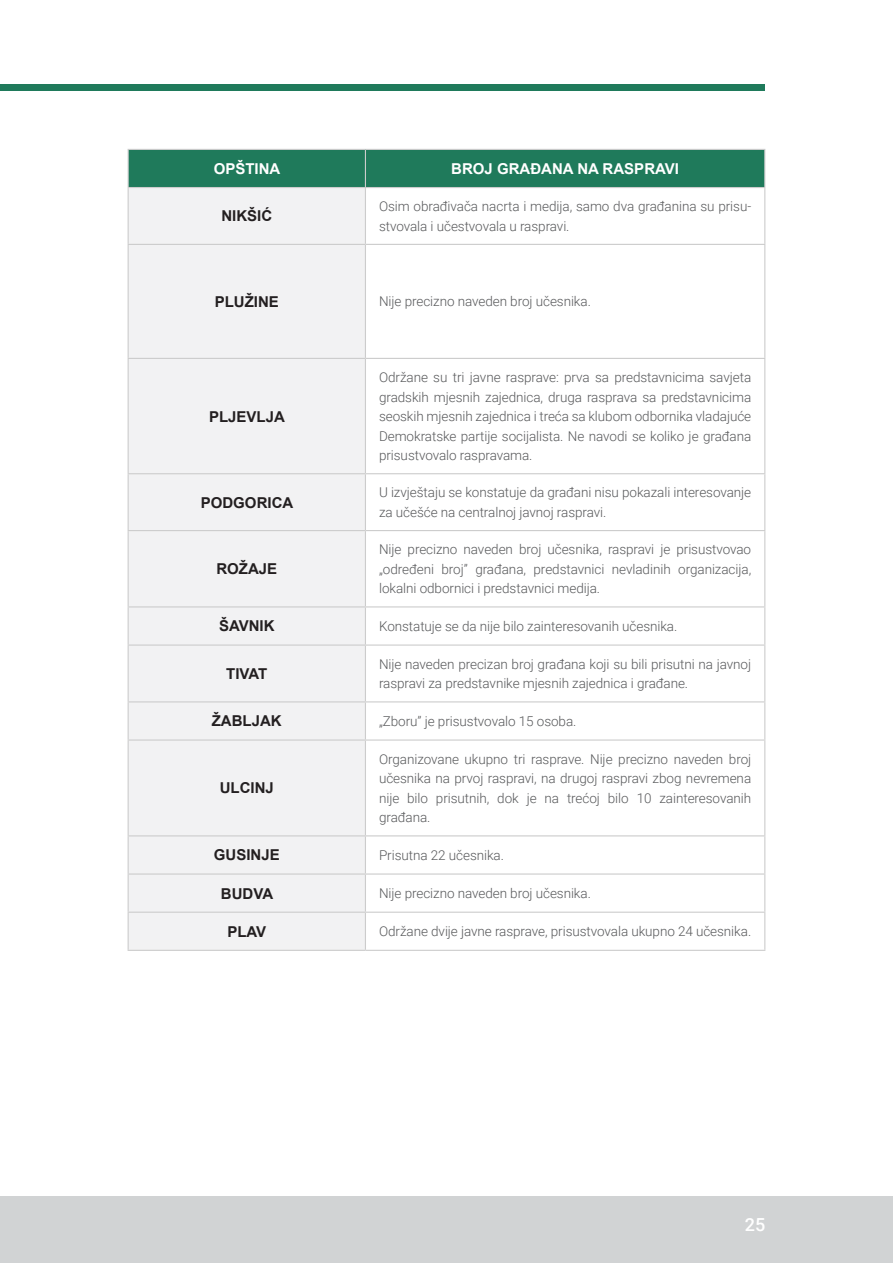
<style>
.page{position:relative;width:893px;height:1263px;background:#fff}
.page>*{position:absolute;margin:0;border:0;box-sizing:border-box;transform-origin:0 0}
.t1{font:500 18px "Roboto";color:#fff}
.t2{font:700 15px "Arial";color:#231f20}
.t3{font:700 15px "Arial";color:#fff}
.texbox_2{font:300 13.5px/19.5px "Roboto";letter-spacing:-.005em;color:#58595b}
</style>
<div class="page">
<div style="left:0;top:1196px;width:893px;height:67px;background:#d1d3d4"></div>
<div style="left:0;top:84px;width:765px;height:6px;background:#1f7a5b"></div>
<div style="left:129px;top:150px;width:635px;height:37px;background:#1f7a5b"></div>
<div style="left:129px;top:188px;width:236px;height:762px;background:#f2f2f3"></div>
<hr style="left:128px;top:149px;width:237px;height:1px;background:#ccc">
<hr style="left:365px;top:149px;width:400px;height:1px;background:#ccc">
<hr style="left:128px;top:187px;width:237px;height:1px;background:#ccc">
<hr style="left:365px;top:187px;width:400px;height:1px;background:#ccc">
<hr style="left:128px;top:244px;width:237px;height:1px;background:#ccc">
<hr style="left:365px;top:244px;width:400px;height:1px;background:#ccc">
<hr style="left:128px;top:358px;width:237px;height:1px;background:#ccc">
<hr style="left:365px;top:358px;width:400px;height:1px;background:#ccc">
<hr style="left:128px;top:473px;width:237px;height:1px;background:#ccc">
<hr style="left:365px;top:473px;width:400px;height:1px;background:#ccc">
<hr style="left:128px;top:530px;width:237px;height:1px;background:#ccc">
<hr style="left:365px;top:530px;width:400px;height:1px;background:#ccc">
<hr style="left:128px;top:606px;width:237px;height:1px;background:#ccc">
<hr style="left:365px;top:606px;width:400px;height:1px;background:#ccc">
<hr style="left:128px;top:644px;width:237px;height:2px;background:#ccc">
<hr style="left:365px;top:644px;width:400px;height:2px;background:#ccc">
<hr style="left:128px;top:701px;width:237px;height:1px;background:#ccc">
<hr style="left:365px;top:701px;width:400px;height:1px;background:#ccc">
<hr style="left:128px;top:739px;width:237px;height:2px;background:#ccc">
<hr style="left:365px;top:739px;width:400px;height:2px;background:#ccc">
<hr style="left:128px;top:835px;width:237px;height:1px;background:#ccc">
<hr style="left:365px;top:835px;width:400px;height:1px;background:#ccc">
<hr style="left:128px;top:873px;width:237px;height:2px;background:#ccc">
<hr style="left:365px;top:873px;width:400px;height:2px;background:#ccc">
<hr style="left:128px;top:912px;width:237px;height:1px;background:#ccc">
<hr style="left:365px;top:912px;width:400px;height:1px;background:#ccc">
<hr style="left:128px;top:950px;width:237px;height:1px;background:#ccc">
<hr style="left:365px;top:950px;width:400px;height:1px;background:#ccc">
<hr style="left:128px;top:150px;width:1px;height:37px;background:#ccc">
<hr style="left:128px;top:188px;width:1px;height:56px;background:#ccc">
<hr style="left:128px;top:245px;width:1px;height:113px;background:#ccc">
<hr style="left:128px;top:359px;width:1px;height:114px;background:#ccc">
<hr style="left:128px;top:474px;width:1px;height:56px;background:#ccc">
<hr style="left:128px;top:531px;width:1px;height:75px;background:#ccc">
<hr style="left:128px;top:607px;width:1px;height:37px;background:#ccc">
<hr style="left:128px;top:646px;width:1px;height:55px;background:#ccc">
<hr style="left:128px;top:702px;width:1px;height:37px;background:#ccc">
<hr style="left:128px;top:741px;width:1px;height:94px;background:#ccc">
<hr style="left:128px;top:836px;width:1px;height:37px;background:#ccc">
<hr style="left:128px;top:875px;width:1px;height:37px;background:#ccc">
<hr style="left:128px;top:913px;width:1px;height:37px;background:#ccc">
<hr style="left:365px;top:150px;width:1px;height:37px;background:#ccc">
<hr style="left:764px;top:150px;width:1px;height:37px;background:#ccc">
<hr style="left:365px;top:188px;width:1px;height:56px;background:#ccc">
<hr style="left:764px;top:188px;width:1px;height:56px;background:#ccc">
<hr style="left:365px;top:245px;width:1px;height:113px;background:#ccc">
<hr style="left:764px;top:245px;width:1px;height:113px;background:#ccc">
<hr style="left:365px;top:359px;width:1px;height:114px;background:#ccc">
<hr style="left:764px;top:359px;width:1px;height:114px;background:#ccc">
<hr style="left:365px;top:474px;width:1px;height:56px;background:#ccc">
<hr style="left:764px;top:474px;width:1px;height:56px;background:#ccc">
<hr style="left:365px;top:531px;width:1px;height:75px;background:#ccc">
<hr style="left:764px;top:531px;width:1px;height:75px;background:#ccc">
<hr style="left:365px;top:607px;width:1px;height:37px;background:#ccc">
<hr style="left:764px;top:607px;width:1px;height:37px;background:#ccc">
<hr style="left:365px;top:646px;width:1px;height:55px;background:#ccc">
<hr style="left:764px;top:646px;width:1px;height:55px;background:#ccc">
<hr style="left:365px;top:702px;width:1px;height:37px;background:#ccc">
<hr style="left:764px;top:702px;width:1px;height:37px;background:#ccc">
<hr style="left:365px;top:741px;width:1px;height:94px;background:#ccc">
<hr style="left:764px;top:741px;width:1px;height:94px;background:#ccc">
<hr style="left:365px;top:836px;width:1px;height:37px;background:#ccc">
<hr style="left:764px;top:836px;width:1px;height:37px;background:#ccc">
<hr style="left:365px;top:875px;width:1px;height:37px;background:#ccc">
<hr style="left:764px;top:875px;width:1px;height:37px;background:#ccc">
<hr style="left:365px;top:913px;width:1px;height:37px;background:#ccc">
<hr style="left:764px;top:913px;width:1px;height:37px;background:#ccc">
<p class="t3" style="left:214px;top:159px;width:68px">OPŠTINA</p>
<p class="t3" style="left:451px;top:159px;width:229px">BROJ GRAĐANA NA RASPRAVI</p>
<p class="t2" style="left:221px;top:206px;width:52px">NIKŠIĆ</p>
<p class="texbox_2" style="left:379px;top:196px;width:374px">Osim obrađivača nacrta i medija, samo dva građanina su prisu&shy;stvovala i učestvovala u raspravi.</p>
<p class="t2" style="left:215px;top:292px;width:66px">PLUŽINE</p>
<p class="texbox_2" style="left:379px;top:291px;width:213px">Nije precizno naveden broj učesnika.</p>
<p class="t2" style="left:209px;top:406px;width:77px">PLJEVLJA</p>
<p class="texbox_2" style="left:379px;top:367px;width:374px;text-align:justify">Održane su tri javne rasprave: prva sa predstavnicima savjeta gradskih mjesnih zajednica, druga rasprava sa predstavnicima seoskih mjesnih zajednica i treća sa klubom odbornika vladajuće Demokratske partije socijalista. Ne navodi se koliko je građana prisustvovalo raspravama.</p>
<p class="t2" style="left:201px;top:492px;width:94px">PODGORICA</p>
<p class="texbox_2" style="left:379px;top:482px;width:374px">U izvještaju se konstatuje da građani nisu pokazali interesovanje za učešće na centralnoj javnoj raspravi.</p>
<p class="t2" style="left:216px;top:559px;width:62px">ROŽAJE</p>
<p class="texbox_2" style="left:379px;top:539px;width:374px;text-align:justify">Nije precizno naveden broj učesnika, raspravi je prisustvovao „određeni broj” građana, predstavnici nevladinih organizacija, lokalni odbornici i predstavnici medija.</p>
<p class="t2" style="left:219px;top:616px;width:57px">ŠAVNIK</p>
<p class="texbox_2" style="left:379px;top:616px;width:300px">Konstatuje se da nije bilo zainteresovanih učesnika.</p>
<p class="t2" style="left:226px;top:664px;width:43px">TIVAT</p>
<p class="texbox_2" style="left:379px;top:654px;width:374px">Nije naveden precizan broj građana koji su bili prisutni na javnoj raspravi za predstavnike mjesnih zajednica i građane.</p>
<p class="t2" style="left:212px;top:711px;width:71px">ŽABLJAK</p>
<p class="texbox_2" style="left:379px;top:711px;width:199px">„Zboru” je prisustvovalo 15 osoba.</p>
<p class="t2" style="left:220px;top:778px;width:56px">ULCINJ</p>
<p class="texbox_2" style="left:379px;top:749px;width:374px;text-align:justify">Organizovane ukupno tri rasprave. Nije precizno naveden broj učesnika na prvoj raspravi, na drugoj raspravi zbog nevremena nije bilo prisutnih, dok je na trećoj bilo 10 zainteresovanih građana.</p>
<p class="t2" style="left:214px;top:845px;width:67px">GUSINJE</p>
<p class="texbox_2" style="left:379px;top:845px;width:126px">Prisutna 22 učesnika.</p>
<p class="t2" style="left:221px;top:883px;width:54px">BUDVA</p>
<p class="texbox_2" style="left:379px;top:883px;width:213px">Nije precizno naveden broj učesnika.</p>
<p class="t2" style="left:227px;top:921px;width:40px">PLAV</p>
<p class="texbox_2" style="left:379px;top:921px;width:374px">Održane dvije javne rasprave, prisustvovala ukupno 24 učesnika.</p>
<h1 class="t1" style="left:745px;top:1212px;width:22px">25</h1>
</div>
